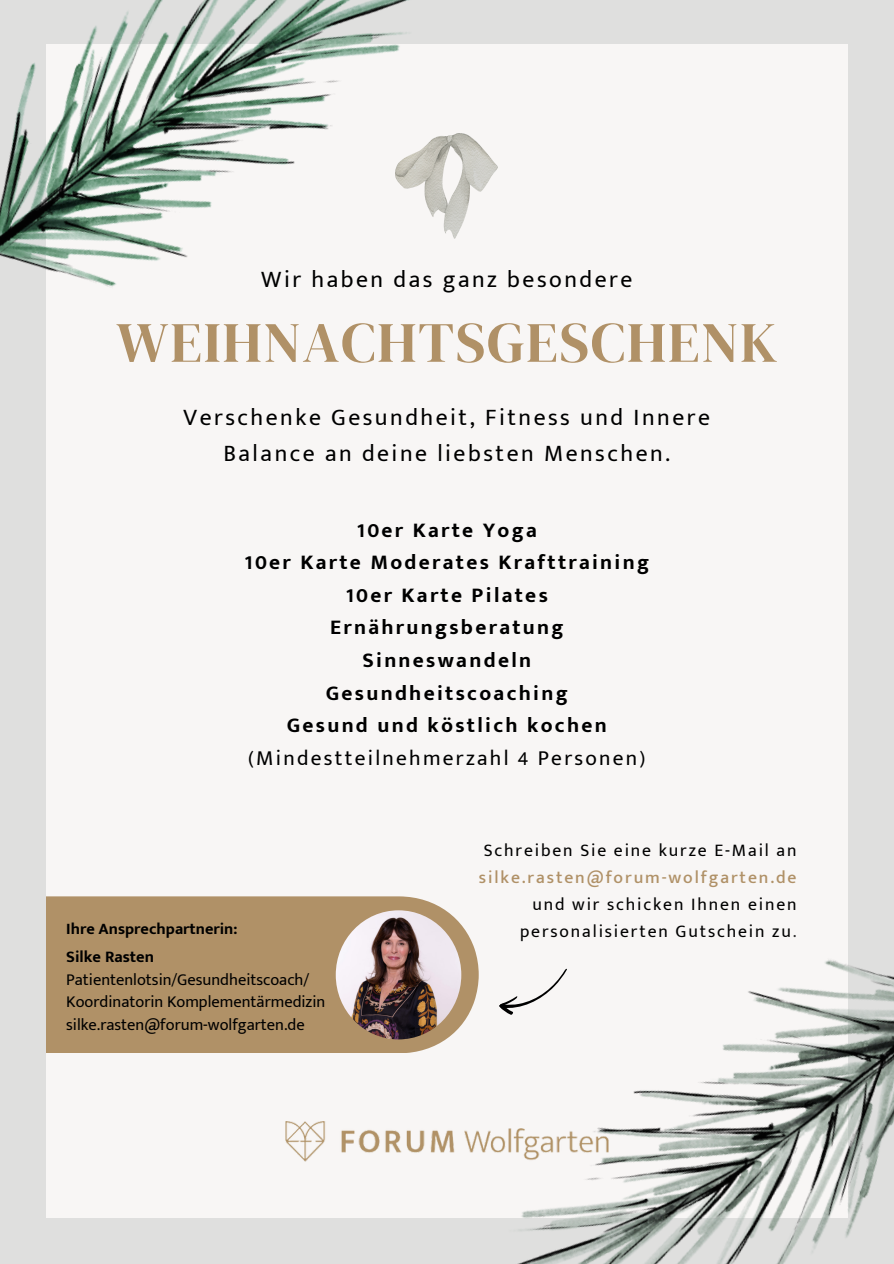
<style>
.page{position:relative;width:894px;height:1264px;background:#fff}
.page>*{position:absolute;margin:0;border:0;box-sizing:border-box;transform-origin:0 0}
.t1{font:56.85px "DM Serif Display";letter-spacing:.03em;color:#b09167}
.t2{font:23.55px "Mukta Mahee";letter-spacing:.105em;color:#000}
.t3{font:700 21.3px "Mukta Mahee";letter-spacing:.105em;color:#000}
.t4{font:21.3px "Mukta Mahee";letter-spacing:.105em;color:#000}
.t5{font:17.55px/27px "Mukta Mahee";letter-spacing:.105em;color:#000;text-align:right}
.t6{font:16.5px/22.5px "Mukta Mahee";color:#000}
.t7{font:700 16.5px "Mukta Mahee";color:#000}
.t8{font:700 16.35px "Mukta Mahee";color:#000}
.s1{font-weight:500;color:#b09167}
.s2{color:#2e2d2d}
</style>
<div class="page">
<div style="left:0;top:0;width:893px;height:1263px;background:#dfdfde"></div>
<div style="left:46px;top:44px;width:801px;height:1174px;background:#f8f6f5"></div>
<img style="left:0;top:0;width:409px;height:287px">
<img style="left:285px;top:1121px;width:170px;height:39px">
<img style="left:396px;top:134px;width:101px;height:104px">
<div style="left:46px;top:896px;width:418px;height:157px;background:#b09167"></div>
<img style="left:335px;top:910px;width:126px;height:129px;border-radius:50%">
<img style="left:464px;top:832px;width:429px;height:431px">
<svg style="left:498px;top:962px;width:74px;height:59px"></svg>
<p class="t2" style="left:261px;top:265px;width:372px">Wir haben das ganz besondere</p>
<p class="t1" style="left:116px;top:303px;width:662px">WEIHNACHTSGESCHENK</p>
<p class="t2" style="left:183px;top:402px;width:527px">Verschenke Gesundheit, Fitness und Innere</p>
<p class="t2" style="left:223px;top:438px;width:448px">Balance an deine liebsten Menschen.</p>
<p class="t3" style="left:356px;top:516px;width:181px">10er Karte Yoga</p>
<p class="t3" style="left:244px;top:549px;width:406px">10er Karte Moderates Krafttraining</p>
<h2 class="t3" style="left:345px;top:582px;width:204px">10er Karte Pilates</h2>
<h1 class="t3" style="left:330px;top:614px;width:235px">Ernährungsberatung</h1>
<h2 class="t3" style="left:362px;top:647px;width:170px">Sinneswandeln</h2>
<p class="t3" style="left:326px;top:680px;width:243px">Gesundheitscoaching</p>
<p class="t3" style="left:287px;top:712px;width:321px">Gesund und köstlich kochen</p>
<p class="t4" style="left:248px;top:745px;width:399px">(Mindestteilnehmerzahl 4 Personen)</p>
<p class="t8" style="left:66px;top:918px;width:173px">Ihre Ansprechpartnerin:</p>
<p class="t5" style="left:478px;top:836px;width:319px">Schreiben Sie eine kurze E-Mail an <span class="s1">silke.rasten@forum-wolfgarten.de </span>und wir schicken Ihnen einen personalisierten Gutschein zu<span class="s2">.</span></p>
<p class="t7" style="left:66px;top:946px;width:89px">Silke Rasten</p>
<p class="t6" style="left:66px;top:967px;width:260px">Patientenlotsin/Gesundheitscoach/<br>Koordinatorin Komplementärmedizin</p>
<p class="t6" style="left:66px;top:1012px;width:240px">silke.rasten@forum-wolfgarten.de</p>
</div>
